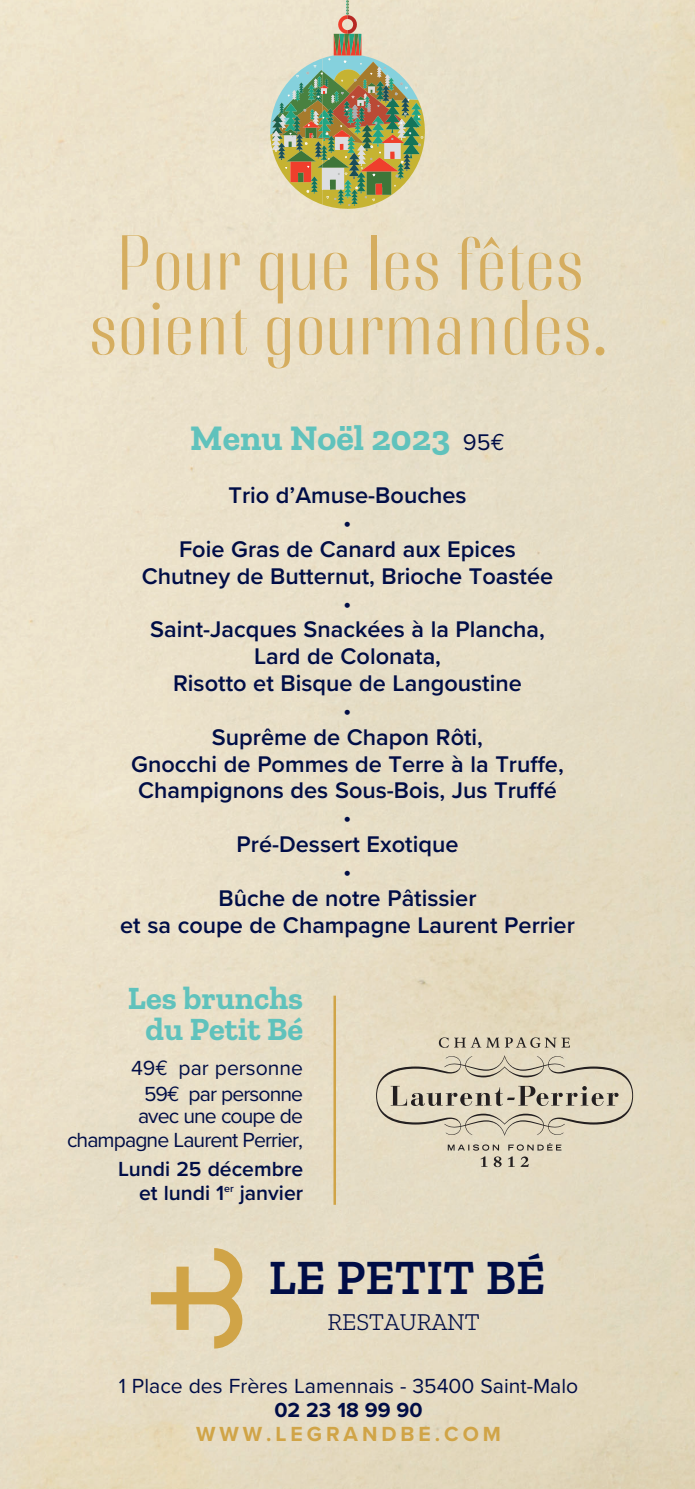
<style>
.page{position:relative;width:695px;height:1489px;background:#fff}
.page>*{position:absolute;margin:0;border:0;box-sizing:border-box;transform-origin:0 0}
.t1{font:300 72.5px/64.8px "Couture Sans";color:#d5ad5f;text-align:center}
.t2{font:600 49.5px "Zilla Slab";color:#000d46}
.t3{font:700 36px "Zilla Slab";color:#60c2bc}
.t4{font:700 32.5px/31.8px "Zilla Slab";color:#60c2bc;text-align:center}
.t5{font:300 24.25px "Zilla Slab";color:#000d46}
.t6{font:600 23.5px/26.8px "Proxima Nova";color:#000d46;text-align:center}
.t7{font:23.5px "Proxima Nova";color:#000d46}
.t8{font:21.25px "Proxima Nova";color:#000d46}
.t9{font:21.25px/24.2px "Proxima Nova";letter-spacing:-.045em;color:#000d46;text-align:right}
.t10{font:600 21.25px/24.2px "Proxima Nova";color:#000d46;text-align:right}
.t11{font:21.25px/26.8px "Proxima Nova";letter-spacing:-.02em;color:#000d46;text-align:right}
.t12{font:700 21.25px "Proxima Nova";letter-spacing:.185em;color:#d0a447}
.t13{font:700 21.25px "Proxima Nova";color:#000d46}
.s1{font-family:"Proxima Nova";font-weight:400;font-size:23.5px;color:#000d46}
.s2{font-family:"Euro Mono";font-weight:400;font-size:23.5px;color:#000d46}
.s3{font-family:"Euro Mono"}
</style>
<div class="page">
<img style="left:0;top:0;width:694px;height:1488px">
<svg style="left:270px;top:1px;width:155px;height:208px;background:#b5b58d"></svg>
<svg style="left:151px;top:1247px;width:91px;height:101px;background:#dfcb9d"></svg>
<hr style="left:333px;top:995px;width:3px;height:209px;background:#d0a447">
<svg style="left:447px;top:1142px;width:114px;height:25px;background:#ccc3ae"></svg>
<svg style="left:376px;top:1055px;width:257px;height:80px;background:#cdc5af"></svg>
<svg style="left:439px;top:1037px;width:131px;height:10px"></svg>
<h1 class="t1" style="left:89px;top:239px;width:523px">Pour que les fêtes soient gourmandes.</h1>
<h3 class="t3" style="left:190px;top:416px;width:316px">Menu Noël 2023 <span class="s1">95</span><span class="s2">€</span></h3>
<p class="t6" style="left:228px;top:484px;width:239px">Trio d’Amuse-Bouches</p>
<p class="t7" style="left:343px;top:514px;width:10px">•</p>
<p class="t6" style="left:142px;top:538px;width:413px">Foie Gras de Canard aux Epices<br>Chutney de Butternut, Brioche Toastée</p>
<p class="t7" style="left:343px;top:595px;width:10px">•</p>
<p class="t6" style="left:150px;top:618px;width:396px">Saint-Jacques Snackées à la Plancha,<br>Lard de Colonata,<br>Risotto et Bisque de Langoustine</p>
<p class="t7" style="left:343px;top:702px;width:10px">•</p>
<p class="t6" style="left:131px;top:725px;width:434px">Suprême de Chapon Rôti,<br>Gnocchi de Pommes de Terre à la Truffe,<br>Champignons des Sous-Bois, Jus Truffé</p>
<p class="t7" style="left:343px;top:809px;width:10px">•</p>
<p class="t6" style="left:236px;top:833px;width:223px">Pré-Dessert Exotique</p>
<p class="t7" style="left:343px;top:863px;width:10px">•</p>
<p class="t6" style="left:120px;top:886px;width:456px">Bûche de notre Pâtissier<br>et sa coupe de Champagne Laurent Perrier</p>
<h3 class="t4" style="left:128px;top:981px;width:177px">Les brunchs du Petit Bé</h3>
<p class="t11" style="left:131px;top:1056px;width:173px">49<span class="s3">€</span> par personne<br>59<span class="s3">€</span> par personne</p>
<p class="t9" style="left:67px;top:1105px;width:237px">avec une coupe de champagne Laurent Perrier,</p>
<p class="t10" style="left:118px;top:1158px;width:187px">Lundi 25 décembre et lundi 1<sup>er</sup> janvier</p>
<h2 class="t2" style="left:269px;top:1247px;width:278px">LE PETIT BÉ</h2>
<p class="t5" style="left:327px;top:1307px;width:154px">RESTAURANT</p>
<p class="t8" style="left:119px;top:1378px;width:461px">1 Place des Frères Lamennais - 35400 Saint-Malo</p>
<p class="t13" style="left:274px;top:1402px;width:150px">02 23 18 99 90</p>
<p class="t12" style="left:196px;top:1426px;width:306px">WWW.LEGRANDBE.COM</p>
</div>
